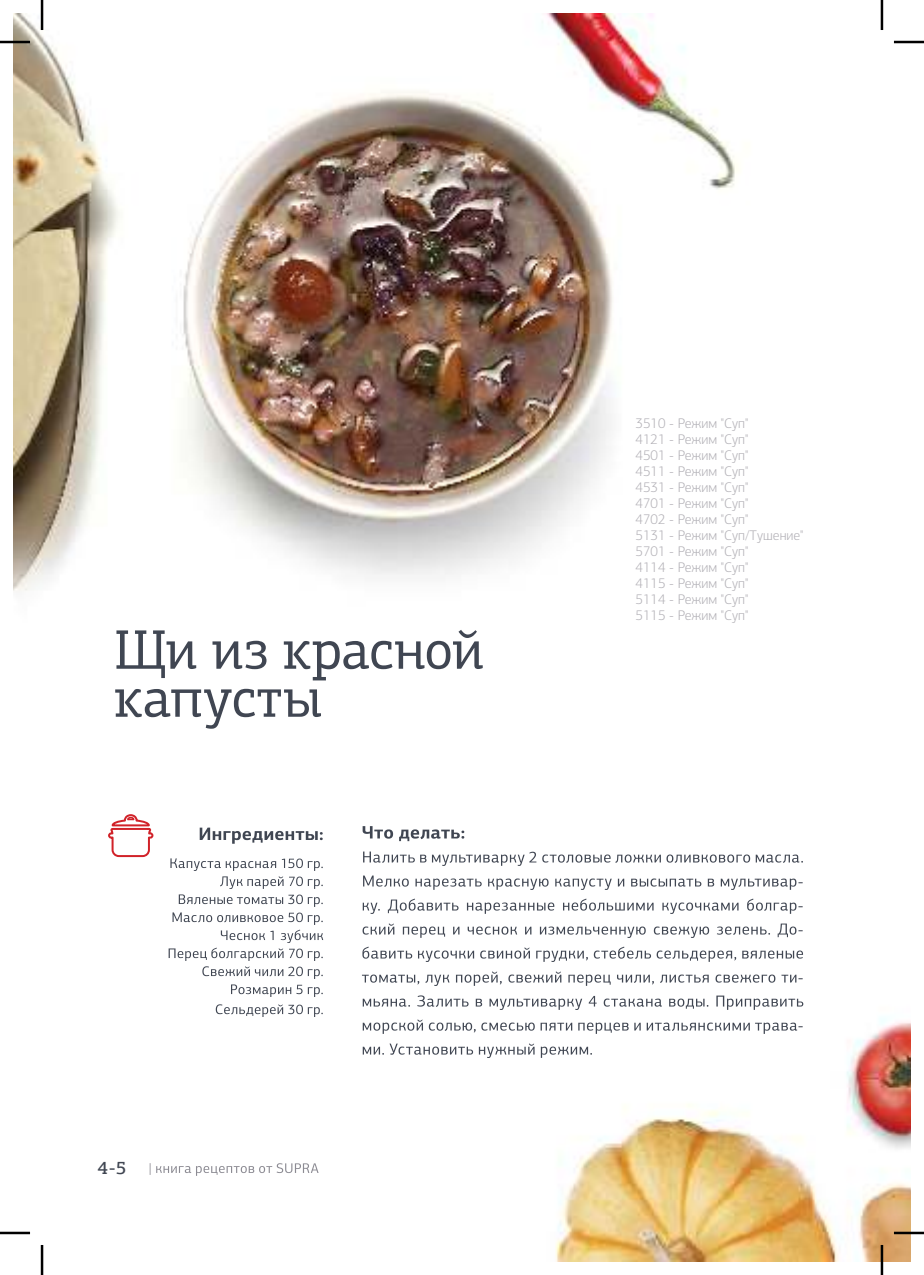
<style>
.page{position:relative;width:924px;height:1275px;background:#fff}
.page>*{position:absolute;margin:0;border:0;box-sizing:border-box;transform-origin:0 0}
.t1{font:500 18px "PF Agora Slab Pro";color:#404652}
.t2{font:16px/24px "PF Agora Sans Pro";color:#404652;text-align:justify}
.t3{font:300 14px/16px "PF Centro Sans Pro";color:#b2b0b6}
</style>
<div class="page">
<img style="left:14px;top:14px;width:895px;height:1247px">
<svg style="left:150px;top:1163px;width:168px;height:12px"></svg>
<svg style="left:116px;top:630px;width:366px;height:50px"></svg>
<svg style="left:115px;top:689px;width:206px;height:39px"></svg>
<svg style="left:362px;top:826px;width:102px;height:15px"></svg>
<svg style="left:363px;top:851px;width:439px;height:15px"></svg>
<svg style="left:363px;top:875px;width:433px;height:15px"></svg>
<svg style="left:362px;top:898px;width:434px;height:16px"></svg>
<svg style="left:362px;top:923px;width:434px;height:15px"></svg>
<svg style="left:362px;top:946px;width:440px;height:16px"></svg>
<svg style="left:362px;top:971px;width:434px;height:15px"></svg>
<svg style="left:362px;top:995px;width:441px;height:15px"></svg>
<svg style="left:362px;top:1019px;width:434px;height:15px"></svg>
<svg style="left:362px;top:1043px;width:229px;height:15px"></svg>
<svg style="left:200px;top:827px;width:122px;height:16px"></svg>
<svg style="left:168px;top:858px;width:155px;height:139px"></svg>
<svg style="left:216px;top:1004px;width:107px;height:13px"></svg>
<svg style="left:107px;top:813px;width:47px;height:45px"></svg>
<hr style="left:0;top:41px;width:30px;height:2px;background:#000">
<hr style="left:893px;top:41px;width:30px;height:2px;background:#000">
<hr style="left:0;top:1231px;width:30px;height:3px;background:#000">
<hr style="left:893px;top:1231px;width:30px;height:3px;background:#000">
<hr style="left:41px;top:0;width:2px;height:30px;background:#000">
<hr style="left:41px;top:1245px;width:2px;height:30px;background:#000">
<hr style="left:880px;top:0;width:2px;height:30px;background:#000">
<hr style="left:880px;top:1245px;width:2px;height:30px;background:#000">
<p class="t1" style="left:97px;top:1157px;width:30px">4-5</p>
<p class="t3" style="left:635px;top:415px;width:169px">3510 - Режим "Суп"<br>4121 - Режим "Суп"<br>4501 - Режим "Суп"<br>4511 - Режим "Суп"<br>4531 - Режим "Суп"<br>4701 - Режим "Суп"<br>4702 - Режим "Суп"<br>5131 - Режим "Суп/Тушение"<br>5701 - Режим "Суп"<br>4114 - Режим "Суп"<br>4115 - Режим "Суп"<br>5114 - Режим "Суп"<br>5115 - Режим "Суп"</p>
<p class="t2" style="left:797px;top:870px;width:7px">- - -</p>
<p class="t2" style="left:797px;top:966px;width:7px">-</p>
<p class="t2" style="left:797px;top:1014px;width:7px">-</p>
</div>
